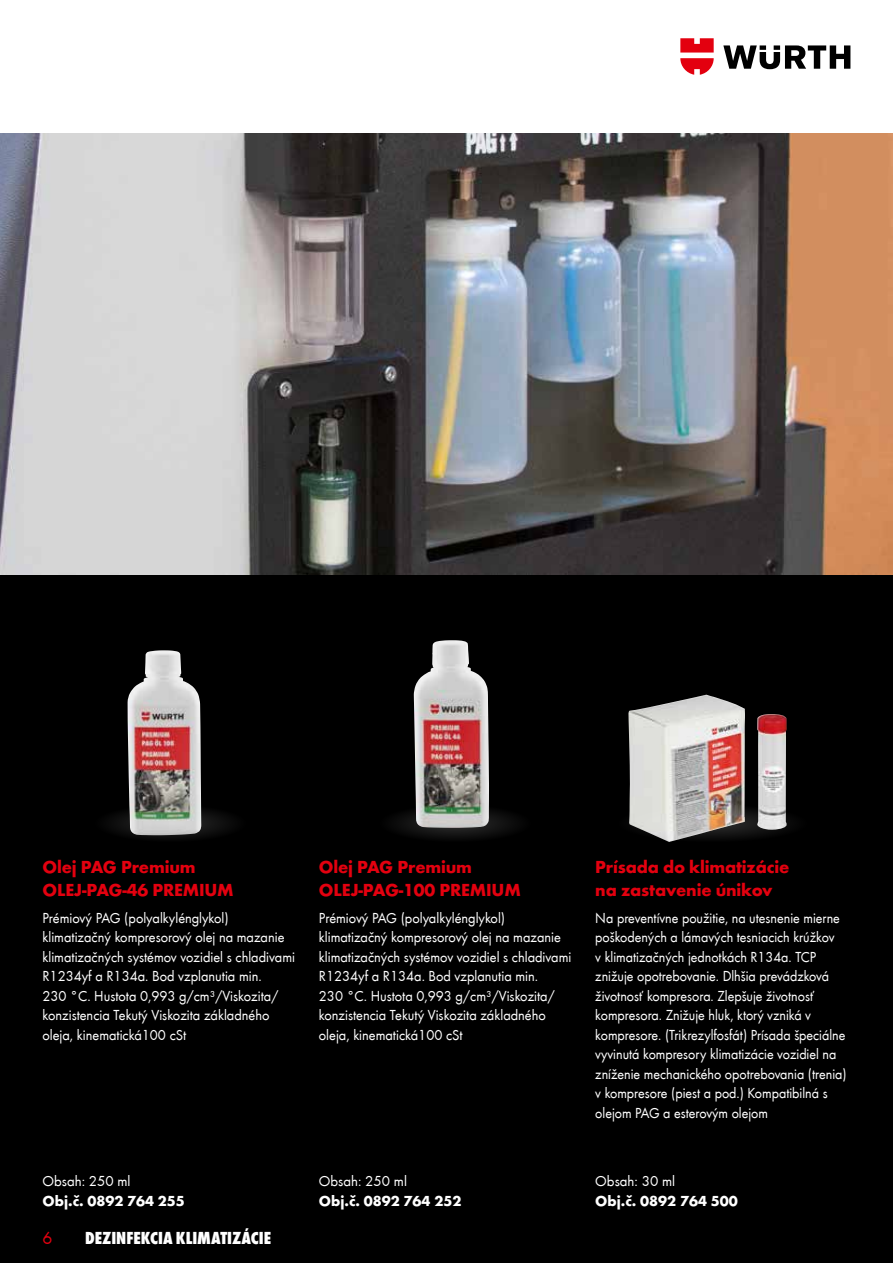
<style>
.page{position:relative;width:893px;height:1263px;background:#fff}
.page>*{position:absolute;margin:0;border:0;box-sizing:border-box;transform-origin:0 0}
.t1{font:700 18px/22.5px "Wuerth";letter-spacing:-.01em;color:#e3000f}
.t2{font:800 condensed 18px "Wuerth";color:#fff}
.t3{font:18px "Wuerth";color:#e3000f}
.t4{font:15px/19.5px "Wuerth";color:#fff}
.t5{font:15px/19.5px "Wuerth";color:#fff;scale:.95 1}
.t6{font:700 15px "Wuerth";color:#fff}
</style>
<div class="page">
<div style="left:0;top:134px;width:893px;height:1129px;background:#000"></div>
<svg style="left:723px;top:45px;width:127px;height:24px"></svg>
<svg style="left:680px;top:38px;width:34px;height:37px"></svg>
<img style="left:127px;top:650px;width:74px;height:154px">
<img style="left:414px;top:640px;width:75px;height:164px">
<img style="left:628px;top:695px;width:159px;height:109px">
<img style="left:0;top:134px;width:893px;height:440px">
<svg style="left:111px;top:804px;width:120px;height:34px"></svg>
<svg style="left:395px;top:804px;width:121px;height:34px"></svg>
<svg style="left:629px;top:804px;width:159px;height:38px"></svg>
<p class="t1" style="left:43px;top:854px;width:193px">Olej PAG Premium<br>OLEJ-PAG-46 PREMIUM</p>
<p class="t4" style="left:43px;top:907px;width:254px">Prémiový PAG (polyalkylénglykol) klimatizačný kompresorový olej na mazanie klimatizačných systémov vozidiel s chladivami R1234yf a R134a. Bod vzplanutia min.<br>230 °C. Hustota 0,993 g/cm³/Viskozita/ konzistencia Tekutý Viskozita základného oleja, kinematická100 cSt</p>
<p class="t4" style="left:43px;top:1170px;width:90px">Obsah: 250 ml</p>
<p class="t6" style="left:43px;top:1189px;width:144px">Obj.č. 0892 764 255</p>
<p class="t3" style="left:43px;top:1225px;width:11px">6</p>
<p class="t2" style="left:85px;top:1225px;width:188px">DEZINFEKCIA KLIMATIZÁCIE</p>
<p class="t1" style="left:319px;top:854px;width:203px">Olej PAG Premium<br>OLEJ-PAG-100 PREMIUM</p>
<p class="t4" style="left:319px;top:907px;width:254px">Prémiový PAG (polyalkylénglykol) klimatizačný kompresorový olej na mazanie klimatizačných systémov vozidiel s chladivami R1234yf a R134a. Bod vzplanutia min.<br>230 °C. Hustota 0,993 g/cm³/Viskozita/ konzistencia Tekutý Viskozita základného oleja, kinematická100 cSt</p>
<p class="t4" style="left:319px;top:1170px;width:90px">Obsah: 250 ml</p>
<p class="t6" style="left:319px;top:1189px;width:144px">Obj.č. 0892 764 252</p>
<p class="t1" style="left:595px;top:854px;width:195px">Prísada do klimatizácie na zastavenie únikov</p>
<p class="t5" style="left:595px;top:907px;width:266px">Na preventívne použitie, na utesnenie mierne poškodených a lámavých tesniacich krúžkov<br>v klimatizačných jednotkách R134a. TCP znižuje opotrebovanie. Dlhšia prevádzková životnosť kompresora. Zlepšuje životnosť kompresora. Znižuje hluk, ktorý vzniká v kompresore. (Trikrezylfosfát) Prísada špeciálne vyvinutá kompresory klimatizácie vozidiel na zníženie mechanického opotrebovania (trenia) v kompresore (piest a pod.) Kompatibilná s olejom PAG a esterovým olejom</p>
<p class="t4" style="left:595px;top:1170px;width:81px">Obsah: 30 ml</p>
<p class="t6" style="left:595px;top:1189px;width:144px">Obj.č. 0892 764 500</p>
</div>
